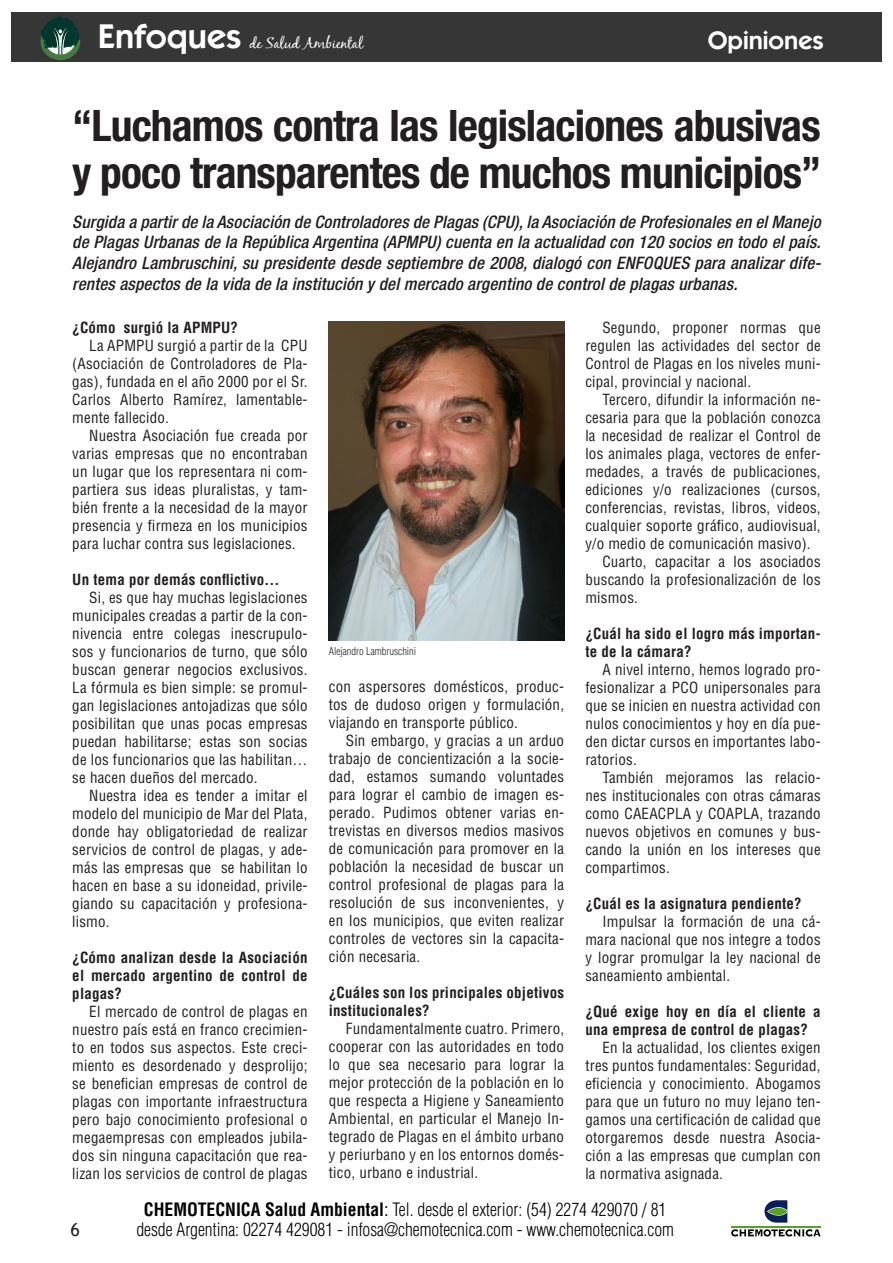
<style>
.page{position:relative;width:893px;height:1263px;background:#fff}
.page>*{position:absolute;margin:0;border:0;box-sizing:border-box;transform-origin:0 0}
.t1{font:700 condensed 43.5px/46.5px "Helvetica Neue";letter-spacing:-.02em;color:#231f20}
.t2{font:600 34.5px "Itc Kabel";color:#fff}
.t3{font:600 25.5px "Itc Kabel";color:#fff}
.t4{font:300 condensed 18px/19.5px "Helvetica";color:#000;text-align:center}
.t5{font:18px "Trebuchet MS";color:#231f20}
.t6{font:italic 500 condensed 17.25px/20.7px "Helvetica Neue";letter-spacing:.01em;color:#231f20;text-align:justify}
.t7{font:condensed 15px/18px "Helvetica";letter-spacing:.015em;color:#231f20;text-align:justify}
.t8{font:700 condensed 15px/18px "Helvetica";letter-spacing:.015em;color:#231f20}
.t9{font:15px "Black Jack";color:#fff}
.t10{font:300 condensed 10.5px "Helvetica";color:#231f20}
.s1{font-weight:700}
.s2{font-weight:400}
</style>
<div class="page">
<hr style="left:731px;top:1226px;width:90px;height:1px;background:#52a321">
<svg style="left:731px;top:1229px;width:90px;height:8px"></svg>
<svg style="left:764px;top:1200px;width:23px;height:22px"></svg>
<div style="left:11px;top:12px;width:871px;height:50px;background:#363636"></div>
<div style="left:41px;top:24px;width:39px;height:36px;background:#457a40;border-radius:50%"></div>
<svg style="left:40px;top:16px;width:41px;height:39px"></svg>
<img style="left:329px;top:321px;width:235px;height:319px">
<h2 class="t2" style="left:98px;top:16px;width:145px">Enfoques</h2>
<p class="t9" style="left:249px;top:35px;width:115px">de Salud Ambiental</p>
<h3 class="t3" style="left:708px;top:25px;width:118px">Opiniones</h3>
<h1 class="t1" style="left:72px;top:102px;width:750px">“Luchamos contra las legislaciones abusivas y poco transparentes de muchos municipios”</h1>
<p class="t6" style="left:72px;top:211px;width:750px">Surgida a partir de la Asociación de Controladores de Plagas (CPU), la Asociación de Profesionales en el Manejo de Plagas Urbanas de la República Argentina (APMPU) cuenta en la actualidad con 120 socios en todo el país.<br>Alejandro Lambruschini, su presidente desde septiembre de 2008, dialogó con ENFOQUES para analizar dife&shy;rentes aspectos de la vida de la institución y del mercado argentino de control de plagas urbanas.</p>
<p class="t8" style="left:72px;top:318px;width:167px">¿Cómo surgió la APMPU?</p>
<p class="t7" style="left:72px;top:336px;width:237px;text-indent:17px">La APMPU surgió a partir de la CPU (Asociación de Controladores de Pla&shy;gas), fundada en el año 2000 por el Sr.<br>Carlos Alberto Ramírez, lamentable&shy;mente fallecido.</p>
<p class="t7" style="left:72px;top:426px;width:237px;text-indent:17px">Nuestra Asociación fue creada por varias empresas que no encontraban un lugar que los representara ni com&shy;partiera sus ideas pluralistas, y tam&shy;bién frente a la necesidad de la mayor presencia y firmeza en los municipios para luchar contra sus legislaciones.</p>
<p class="t8" style="left:72px;top:570px;width:209px">Un tema por demás conflictivo…</p>
<p class="t7" style="left:72px;top:588px;width:237px;text-indent:17px">Si, es que hay muchas legislaciones municipales creadas a partir de la con&shy;nivencia entre colegas inescrupulo&shy;sos y funcionarios de turno, que sólo buscan generar negocios exclusivos.<br>La fórmula es bien simple: se promul&shy;gan legislaciones antojadizas que sólo posibilitan que unas pocas empresas puedan habilitarse; estas son socias de los funcionarios que las habilitan… se hacen dueños del mercado.</p>
<p class="t7" style="left:72px;top:786px;width:237px;text-indent:17px">Nuestra idea es tender a imitar el modelo del municipio de Mar del Plata, donde hay obligatoriedad de realizar servicios de control de plagas, y ade&shy;más las empresas que se habilitan lo hacen en base a su idoneidad, privile&shy;giando su capacitación y profesiona&shy;lismo.</p>
<p class="t8" style="left:72px;top:948px;width:237px;text-align:justify">¿Cómo analizan desde la Asociación el mercado argentino de control de plagas?</p>
<p class="t7" style="left:72px;top:1002px;width:237px;text-indent:17px">El mercado de control de plagas en nuestro país está en franco crecimien&shy;to en todos sus aspectos. Este creci&shy;miento es desordenado y desprolijo; se benefician empresas de control de plagas con importante infraestructura pero bajo conocimiento profesional o megaempresas con empleados jubila&shy;dos sin ninguna capacitación que rea&shy;lizan los servicios de control de plagas</p>
<p class="t4" style="left:136px;top:1200px;width:539px"><span class="s1">CHEMOTECNICA Salud Ambiental</span><span class="s2">:</span> Tel. desde el exterior: (54) 2274 429070 / 81 desde Argentina: 02274 429081 - infosa@chemotecnica.com - www.chemotecnica.com</p>
<p class="t7" style="left:585px;top:318px;width:237px;text-indent:17px">Segundo, proponer normas que regulen las actividades del sector de Control de Plagas en los niveles muni&shy;cipal, provincial y nacional.</p>
<p class="t7" style="left:602px;top:390px;width:220px">Tercero, difundir la información ne-</p>
<p class="t7" style="left:585px;top:408px;width:237px">cesaria para que la población conozca</p>
<p class="t7" style="left:585px;top:426px;width:237px">la necesidad de realizar el Control de</p>
<p class="t7" style="left:585px;top:444px;width:237px">los animales plaga, vectores de enfer-</p>
<p class="t7" style="left:585px;top:462px;width:237px">medades, a través de publicaciones,</p>
<p class="t7" style="left:585px;top:480px;width:237px">ediciones y/o realizaciones (cursos,</p>
<p class="t7" style="left:585px;top:498px;width:237px">conferencias, revistas, libros, videos,</p>
<p class="t7" style="left:585px;top:516px;width:237px">cualquier soporte gráfico, audiovisual,</p>
<p class="t7" style="left:585px;top:534px;width:227px">y/o medio de comunicación masivo).</p>
<p class="t7" style="left:602px;top:552px;width:220px">Cuarto, capacitar a los asociados</p>
<p class="t7" style="left:585px;top:570px;width:237px">buscando la profesionalización de los</p>
<p class="t7" style="left:585px;top:588px;width:54px">mismos.</p>
<p class="t8" style="left:585px;top:624px;width:237px">¿Cuál ha sido el logro más importan&shy;te de la cámara?</p>
<p class="t7" style="left:585px;top:660px;width:237px;text-indent:17px">A nivel interno, hemos logrado pro&shy;fesionalizar a PCO unipersonales para que se inicien en nuestra actividad con nulos conocimientos y hoy en día pue&shy;den dictar cursos en importantes labo&shy;ratorios.</p>
<p class="t7" style="left:585px;top:768px;width:237px;text-indent:17px">También mejoramos las relacio&shy;nes institucionales con otras cámaras como CAEACPLA y COAPLA, trazando nuevos objetivos en comunes y bus&shy;cando la unión en los intereses que compartimos.</p>
<p class="t8" style="left:585px;top:894px;width:218px">¿Cuál es la asignatura pendiente?</p>
<p class="t7" style="left:585px;top:912px;width:237px;text-indent:17px">Impulsar la formación de una cá&shy;mara nacional que nos integre a todos y lograr promulgar la ley nacional de saneamiento ambiental.</p>
<p class="t8" style="left:585px;top:1002px;width:237px">¿Qué exige hoy en día el cliente a una empresa de control de plagas?</p>
<p class="t7" style="left:585px;top:1038px;width:237px;text-indent:17px">En la actualidad, los clientes exigen tres puntos fundamentales: Seguridad, eficiencia y conocimiento. Abogamos para que un futuro no muy lejano ten&shy;gamos una certificación de calidad que otorgaremos desde nuestra Asocia&shy;ción a las empresas que cumplan con la normativa asignada.</p>
<p class="t10" style="left:329px;top:645px;width:89px">Alejandro Lambruschini</p>
<p class="t7" style="left:329px;top:677px;width:237px">con aspersores domésticos, produc&shy;tos de dudoso origen y formulación, viajando en transporte público.</p>
<p class="t7" style="left:329px;top:731px;width:237px;text-indent:17px">Sin embargo, y gracias a un arduo trabajo de concientización a la socie&shy;dad, estamos sumando voluntades para lograr el cambio de imagen es&shy;perado. Pudimos obtener varias en&shy;trevistas en diversos medios masivos de comunicación para promover en la población la necesidad de buscar un control profesional de plagas para la resolución de sus inconvenientes, y en los municipios, que eviten realizar controles de vectores sin la capacita&shy;ción necesaria.</p>
<p class="t8" style="left:329px;top:984px;width:237px">¿Cuáles son los principales objetivos institucionales?</p>
<p class="t7" style="left:329px;top:1019px;width:237px;text-indent:17px">Fundamentalmente cuatro. Primero, cooperar con las autoridades en todo lo que sea necesario para lograr la mejor protección de la población en lo que respecta a Higiene y Saneamiento Ambiental, en particular el Manejo In&shy;tegrado de Plagas en el ámbito urbano y periurbano y en los entornos domés&shy;tico, urbano e industrial.</p>
<p class="t5" style="left:70px;top:1219px;width:11px">6</p>
</div>
